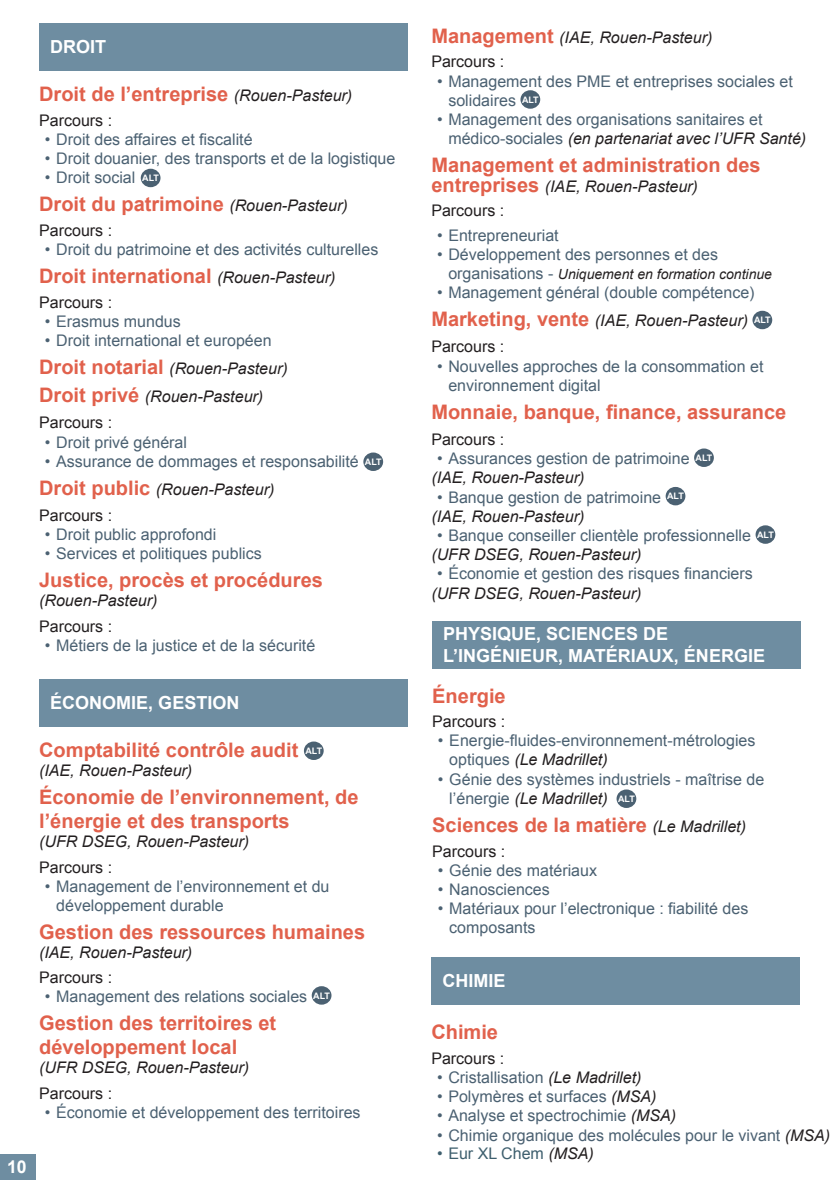
<style>
.page{position:relative;width:840px;height:1191px;background:#fff}
.page>*{position:absolute;margin:0;border:0;box-sizing:border-box;transform-origin:0 0}
.t1{font:700 20px/24px "Arial";color:#e1614c}
.t2{font:700 18px/21.6px "Arial";color:#fff}
.t3{font:700 17.6px "Arial";color:#fff}
.t4{font:16px/19.2px "Arial";color:#4b6172}
.t5{font:italic 16px/28px "Arial";color:#231f20}
.t6{font:16px "Arial";color:#231f20}
.t7{font:16px "Arial";color:#3e5f6e}
.t8{font:italic 14px "Arial";color:#231f20}
.t9{font:700 9px "Arial";letter-spacing:-.035em;color:#fff}
.s1{font-style:inherit}
.s2{font-weight:400;font-style:italic;font-size:16px;color:#231f20}
.s3{font-style:normal;color:#4b6172}
.s4{font-weight:700;font-style:normal;font-size:20px;color:#e1614c}
.s5{font-weight:700;font-size:9px;color:#fff}
.s6{font-weight:700;font-size:20px;color:#e1614c}
.s7{font-style:italic;color:#231f20}
.s8{font-style:normal}
.s9{font-style:normal;font-size:16px;color:#4b6172}
</style>
<div class="page">
<div style="left:0;top:1154px;width:35px;height:25px;background:#6e8da1"></div>
<div style="left:431px;top:957px;width:368px;height:47px;background:#6e8da1"></div>
<div style="left:432px;top:621px;width:368px;height:47px;background:#6e8da1"></div>
<div style="left:616px;top:789px;width:20px;height:19px;background:#4b6172;border-radius:50%"></div>
<div style="left:363px;top:452px;width:20px;height:19px;background:#4b6172;border-radius:50%"></div>
<div style="left:39px;top:23px;width:369px;height:47px;background:#6e8da1"></div>
<div style="left:304px;top:741px;width:19px;height:19px;background:#4b6172;border-radius:50%"></div>
<div style="left:311px;top:986px;width:20px;height:18px;background:#4b6172;border-radius:50%"></div>
<div style="left:39px;top:679px;width:369px;height:47px;background:#6e8da1"></div>
<div style="left:520px;top:90px;width:20px;height:19px;background:#4b6172;border-radius:50%"></div>
<div style="left:752px;top:311px;width:19px;height:18px;background:#4b6172;border-radius:50%"></div>
<div style="left:693px;top:448px;width:20px;height:19px;background:#4b6172;border-radius:50%"></div>
<div style="left:665px;top:487px;width:20px;height:18px;background:#4b6172;border-radius:50%"></div>
<div style="left:755px;top:525px;width:19px;height:19px;background:#4b6172;border-radius:50%"></div>
<div style="left:141px;top:169px;width:19px;height:18px;background:#4b6172;border-radius:50%"></div>
<p class="t2" style="left:50px;top:36px;width:57px">DROIT</p>
<p class="t1" style="left:39px;top:83px;width:314px"><span class="s1">D</span>roit de l’entreprise <span class="s2">(Rouen-Pasteur)</span></p>
<p class="t6" style="left:39px;top:109px;width:74px">Parcours :</p>
<p class="t4" style="left:45px;top:130px;width:209px">• Droit des affaires et fiscalité</p>
<p class="t4" style="left:45px;top:149px;width:352px">• Droit douanier, des transports et de la logistique</p>
<p class="t4" style="left:45px;top:168px;width:92px">• Droit social</p>
<p class="t1" style="left:39px;top:193px;width:310px"><span class="s1">D</span>roit du patrimoine <span class="s2">(Rouen-Pasteur)</span></p>
<p class="t6" style="left:39px;top:220px;width:74px">Parcours :</p>
<p class="t4" style="left:45px;top:240px;width:335px">• Droit du patrimoine et des activités culturelles</p>
<p class="t1" style="left:39px;top:265px;width:298px"><span class="s1">D</span>roit international <span class="s2">(Rouen-Pasteur)</span></p>
<p class="t6" style="left:39px;top:291px;width:74px">Parcours :</p>
<p class="t4" style="left:45px;top:312px;width:137px">• Erasmus mundus</p>
<p class="t5" style="left:39px;top:327px;width:250px;text-indent:6px"><span class="s3">• Droit international et européen<br></span><span class="s4">D</span><span class="s4">roit notarial</span> (Rouen-Pasteur)<br><span class="s4">D</span><span class="s4">roit privé</span> (Rouen-Pasteur)</p>
<p class="t6" style="left:39px;top:412px;width:74px">Parcours :</p>
<p class="t4" style="left:45px;top:432px;width:144px">• Droit privé général</p>
<p class="t4" style="left:39px;top:447px;width:344px;line-height:28px;text-indent:6px">• Assurance de dommages et responsabilité <span class="s5">ALT<br></span><span class="s6">D</span><span class="s6">roit public</span> <span class="s7">(Rouen-Pasteur)</span></p>
<p class="t6" style="left:39px;top:505px;width:74px">Parcours :</p>
<p class="t4" style="left:45px;top:525px;width:173px">• Droit public approfondi</p>
<p class="t4" style="left:45px;top:544px;width:218px">• Services et politiques publics</p>
<p class="t1" style="left:39px;top:569px;width:285px"><span class="s1">J</span>ustice, procès et procédures</p>
<p class="t5" style="left:39px;top:587px;width:120px">(Rouen-Pasteur)</p>
<p class="t6" style="left:39px;top:616px;width:74px">Parcours :</p>
<p class="t4" style="left:45px;top:636px;width:272px">• Métiers de la justice et de la sécurité</p>
<p class="t9" style="left:142px;top:172px;width:18px">ALT</p>
<p class="t2" style="left:50px;top:692px;width:191px">ÉCONOMIE, GESTION</p>
<p class="t1" style="left:39px;top:738px;width:260px"><span class="s1">C</span>omptabilité contrôle audit</p>
<p class="t9" style="left:305px;top:745px;width:18px">ALT</p>
<p class="t5" style="left:39px;top:756px;width:154px">(IAE, Rouen-Pasteur)</p>
<p class="t1" style="left:39px;top:785px;width:320px"><span class="s1">É</span>conomie de l’environnement, de l’énergie et des transports</p>
<p class="t5" style="left:39px;top:827px;width:211px">(UFR DSEG, Rouen-Pasteur)</p>
<p class="t6" style="left:39px;top:856px;width:74px">Parcours :</p>
<p class="t4" style="left:56px;top:877px;width:275px;text-indent:-11px">• Management de l’environnement et du développement durable</p>
<p class="t1" style="left:39px;top:921px;width:327px">Gestion des ressources humaines</p>
<p class="t5" style="left:39px;top:938px;width:154px">(IAE, Rouen-Pasteur)</p>
<p class="t6" style="left:39px;top:966px;width:74px">Parcours :</p>
<p class="t4" style="left:45px;top:986px;width:286px">• Management des relations sociales <sup>ALT</sup></p>
<p class="t1" style="left:39px;top:1011px;width:238px"><span class="s1">G</span>estion des territoires et développement local</p>
<p class="t5" style="left:39px;top:1053px;width:211px">(UFR DSEG, Rouen-Pasteur)</p>
<p class="t6" style="left:39px;top:1082px;width:74px">Parcours :</p>
<p class="t4" style="left:45px;top:1102px;width:317px">• Économie et développement des territoires</p>
<p class="t3" style="left:7px;top:1155px;width:21px">10</p>
<p class="t5" style="left:431px;top:25px;width:282px;line-height:24.6px"><span class="s4">M</span><span class="s4">anagement</span> (IAE, Rouen-Pasteur)<br><span class="s8">Parcours :</span></p>
<p class="t4" style="left:448px;top:72px;width:346px;text-indent:-11px">• Management des PME et entreprises sociales et solidaires <sup>ALT</sup></p>
<p class="t4" style="left:448px;top:110px;width:359px;text-indent:-11px">• Management des organisations sanitaires et médico-sociales <span class="s7">(en partenariat avec l’UFR Santé)</span></p>
<p class="t1" style="left:431px;top:154px;width:330px">Management et administration des</p>
<p class="t5" style="left:431px;top:174px;width:268px;line-height:24.6px"><span class="s4">entreprises</span> (IAE, Rouen-Pasteur)<br><span class="s8">Parcours :</span></p>
<p class="t4" style="left:437px;top:226px;width:123px">• Entrepreneuriat</p>
<p class="t4" style="left:437px;top:245px;width:282px">• Développement des personnes et des</p>
<p class="t8" style="left:448px;top:265px;width:325px"><span class="s9">organisations -</span> Uniquement en formation continue</p>
<p class="t4" style="left:431px;top:279px;width:341px;line-height:28px;text-indent:6px">• Management général (double compétence)<br><span class="s6">M</span><span class="s6">arketing, vente</span> <span class="s7">(IAE, Rouen-Pasteur)</span> <sup>ALT</sup></p>
<p class="t6" style="left:431px;top:336px;width:74px">Parcours :</p>
<p class="t4" style="left:448px;top:356px;width:316px;text-indent:-11px">• Nouvelles approches de la consommation et environnement digital</p>
<p class="t1" style="left:431px;top:400px;width:356px"><span class="s1">M</span>onnaie, banque, finance, assurance</p>
<p class="t6" style="left:431px;top:429px;width:74px">Parcours :</p>
<p class="t4" style="left:431px;top:449px;width:282px;text-indent:6px">• Assurances gestion de patrimoine <sup>ALT </sup><span class="s7">(IAE, Rouen-Pasteur)</span></p>
<p class="t4" style="left:431px;top:487px;width:254px;text-indent:6px">• Banque gestion de patrimoine <sup>ALT </sup><span class="s7">(IAE, Rouen-Pasteur)</span></p>
<p class="t4" style="left:431px;top:526px;width:344px;text-indent:6px">• Banque conseiller clientèle professionnelle <sup>ALT </sup><span class="s7">(UFR DSEG, Rouen-Pasteur)</span></p>
<p class="t4" style="left:437px;top:564px;width:317px">• Économie et gestion des risques financiers</p>
<p class="t5" style="left:431px;top:579px;width:211px">(UFR DSEG, Rouen-Pasteur)</p>
<p class="t2" style="left:443px;top:624px;width:323px">PHYSIQUE, SCIENCES DE<br>L’INGÉNIEUR, MATÉRIAUX, ÉNERGIE</p>
<p class="t1" style="left:432px;top:684px;width:75px">Énergie</p>
<p class="t6" style="left:432px;top:711px;width:74px">Parcours :</p>
<p class="t4" style="left:449px;top:731px;width:307px;text-indent:-11px">• Energie-fluides-environnement-métrologies optiques <span class="s7">(Le Madrillet)</span></p>
<p class="t4" style="left:449px;top:769px;width:316px;text-indent:-11px">• Génie des systèmes industriels - maîtrise de l’énergie <span class="s7">(Le Madrillet)</span></p>
<p class="t1" style="left:432px;top:813px;width:315px"><span class="s1">S</span>ciences de la matière <span class="s2">(Le Madrillet)</span></p>
<p class="t6" style="left:432px;top:840px;width:74px">Parcours :</p>
<p class="t4" style="left:437px;top:860px;width:160px">• Génie des matériaux</p>
<p class="t4" style="left:437px;top:880px;width:113px">• Nanosciences</p>
<p class="t4" style="left:449px;top:899px;width:300px;text-indent:-11px">• Matériaux pour l’electronique : fiabilité des composants</p>
<p class="t9" style="left:617px;top:793px;width:18px">ALT</p>
<p class="t2" style="left:442px;top:970px;width:64px">CHIMIE</p>
<p class="t1" style="left:431px;top:1020px;width:68px">Chimie</p>
<p class="t6" style="left:431px;top:1047px;width:74px">Parcours :</p>
<p class="t4" style="left:437px;top:1068px;width:206px">• Cristallisation <span class="s7">(Le Madrillet)</span></p>
<p class="t4" style="left:437px;top:1087px;width:221px">• Polymères et surfaces <span class="s7">(MSA)</span></p>
<p class="t4" style="left:437px;top:1106px;width:240px">• Analyse et spectrochimie <span class="s7">(MSA)</span></p>
<p class="t4" style="left:437px;top:1125px;width:394px">• Chimie organique des molécules pour le vivant <span class="s7">(MSA)</span></p>
<p class="t7" style="left:437px;top:1143px;width:158px">• Eur XL Chem <span class="s7">(MSA)</span></p>
</div>
